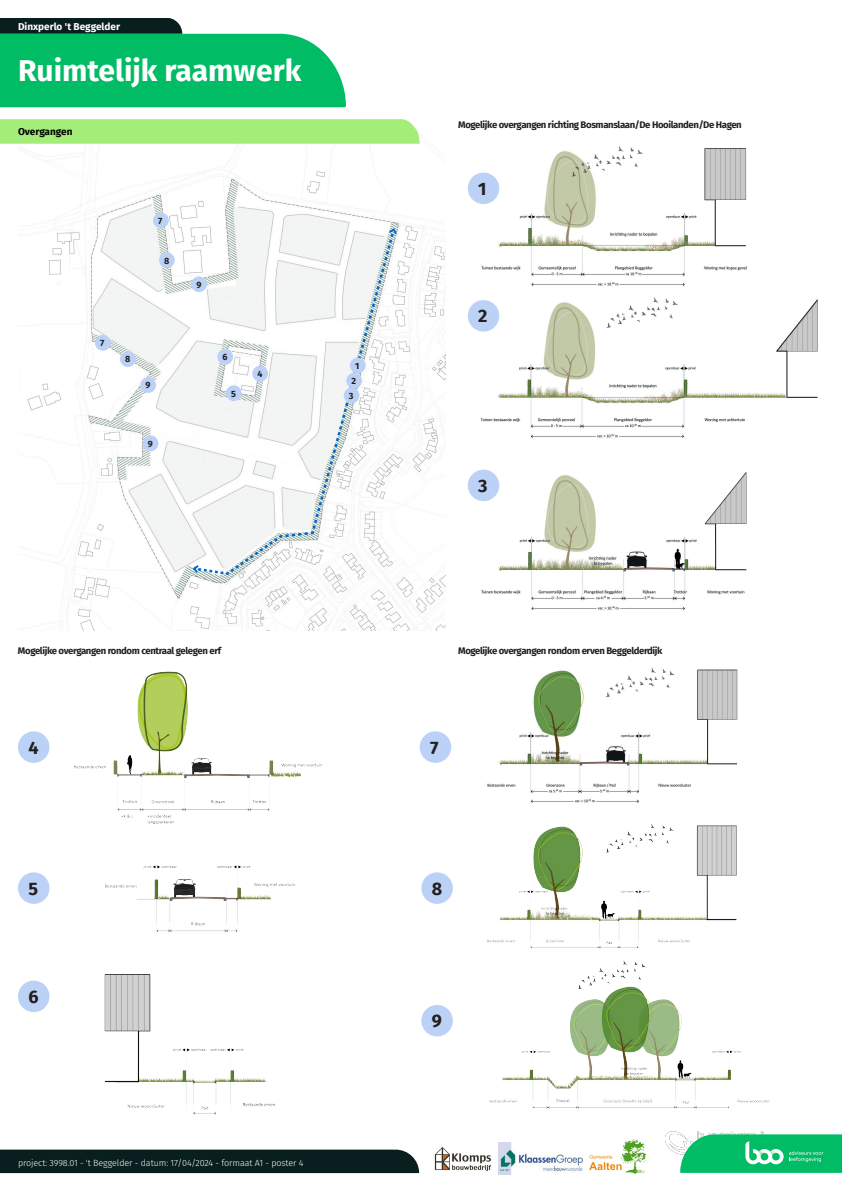
<style>
.page{position:relative;width:842px;height:1192px;background:#fff}
.page>*{position:absolute;margin:0;border:0;box-sizing:border-box;transform-origin:0 0}
.Project_titel{font:700 30px "Fira Sans";color:#fff}
.t1{font:700 18px "Fira Sans";color:#231f20}
.Subkoppen{font:700 10px "Fira Sans";color:#fff}
.Project_footer{font:700 10px "Fira Sans";color:#000}
.t2{font:700 9.6px "Fira Sans";letter-spacing:-.04em;color:#231f20}
.Project_footer-2{font:300 9px "Fira Sans";letter-spacing:-.01em;color:#fff}
.t3{font:700 9px "Fira Sans";color:#231f20}
</style>
<div class="page">
<img style="left:18px;top:146px;width:427px;height:484px">
<div style="left:0;top:1150px;width:419px;height:23px;background:#091e1e"></div>
<img style="left:666px;top:1131px;width:98px;height:24px">
<svg style="left:0;top:18px;width:346px;height:89px;background:#1fb671"></svg>
<svg style="left:680px;top:1134px;width:162px;height:39px;background:#20c478"></svg>
<img style="left:434px;top:1147px;width:58px;height:24px">
<img style="left:498px;top:1143px;width:85px;height:31px">
<img style="left:589px;top:1139px;width:58px;height:35px">
<svg style="left:0;top:119px;width:420px;height:25px;background:#a5ed7b"></svg>
<img style="left:467px;top:146px;width:280px;height:140px">
<img style="left:467px;top:297px;width:351px;height:141px">
<img style="left:467px;top:469px;width:280px;height:141px">
<img style="left:419px;top:668px;width:319px;height:135px">
<img style="left:432px;top:824px;width:305px;height:123px">
<img style="left:489px;top:947px;width:281px;height:162px">
<div style="left:468px;top:173px;width:31px;height:31px;background:#bbd1f6;border-radius:50%"></div>
<div style="left:468px;top:300px;width:31px;height:32px;background:#bbd1f6;border-radius:50%"></div>
<div style="left:468px;top:470px;width:31px;height:31px;background:#bbd1f6;border-radius:50%"></div>
<svg style="left:191px;top:227px;width:207px;height:349px"></svg>
<div style="left:350px;top:358px;width:16px;height:15px;background:#bbd1f6;border-radius:50%"></div>
<div style="left:346px;top:373px;width:16px;height:16px;background:#bbd1f6;border-radius:50%"></div>
<div style="left:344px;top:388px;width:15px;height:15px;background:#bbd1f6;border-radius:50%"></div>
<img style="left:105px;top:865px;width:190px;height:68px">
<img style="left:74px;top:671px;width:249px;height:153px">
<img style="left:104px;top:974px;width:171px;height:141px">
<div style="left:252px;top:366px;width:16px;height:15px;background:#bbd1f6;border-radius:50%"></div>
<div style="left:226px;top:385px;width:16px;height:16px;background:#bbd1f6;border-radius:50%"></div>
<div style="left:217px;top:349px;width:16px;height:16px;background:#bbd1f6;border-radius:50%"></div>
<div style="left:153px;top:213px;width:16px;height:15px;background:#bbd1f6;border-radius:50%"></div>
<div style="left:95px;top:335px;width:16px;height:16px;background:#bbd1f6;border-radius:50%"></div>
<div style="left:120px;top:351px;width:16px;height:16px;background:#bbd1f6;border-radius:50%"></div>
<div style="left:140px;top:377px;width:16px;height:16px;background:#bbd1f6;border-radius:50%"></div>
<div style="left:159px;top:252px;width:16px;height:16px;background:#bbd1f6;border-radius:50%"></div>
<div style="left:191px;top:276px;width:16px;height:16px;background:#bbd1f6;border-radius:50%"></div>
<div style="left:143px;top:435px;width:15px;height:16px;background:#bbd1f6;border-radius:50%"></div>
<div style="left:18px;top:731px;width:32px;height:32px;background:#bbd1f6;border-radius:50%"></div>
<div style="left:18px;top:872px;width:32px;height:32px;background:#bbd1f6;border-radius:50%"></div>
<div style="left:18px;top:981px;width:32px;height:31px;background:#bbd1f6;border-radius:50%"></div>
<div style="left:420px;top:731px;width:31px;height:32px;background:#bbd1f6;border-radius:50%"></div>
<div style="left:421px;top:872px;width:32px;height:32px;background:#bbd1f6;border-radius:50%"></div>
<div style="left:421px;top:1005px;width:32px;height:31px;background:#bbd1f6;border-radius:50%"></div>
<p class="Subkoppen" style="left:18px;top:18px;width:104px">Dinxperlo 't Beggelder</p>
<p class="Project_titel" style="left:18px;top:46px;width:285px">Ruimtelijk raamwerk</p>
<p class="Project_footer" style="left:18px;top:123px;width:56px">Overgangen</p>
<p class="t3" style="left:158px;top:213px;width:6px">7</p>
<p class="t3" style="left:164px;top:253px;width:7px">8</p>
<p class="t3" style="left:100px;top:335px;width:6px">7</p>
<p class="t3" style="left:125px;top:352px;width:7px">8</p>
<p class="t3" style="left:146px;top:378px;width:7px">9</p>
<p class="t3" style="left:148px;top:436px;width:7px">9</p>
<p class="t3" style="left:196px;top:277px;width:7px">9</p>
<p class="t3" style="left:223px;top:349px;width:7px">6</p>
<p class="t3" style="left:231px;top:386px;width:6px">5</p>
<p class="t3" style="left:257px;top:366px;width:7px">4</p>
<p class="t3" style="left:355px;top:358px;width:6px">1</p>
<p class="t3" style="left:351px;top:373px;width:6px">2</p>
<p class="t3" style="left:349px;top:388px;width:6px">3</p>
<p class="t2" style="left:458px;top:117px;width:285px">Mogelijke overgangen richting Bosmanslaan/De Hooilanden/De Hagen</p>
<p class="t1" style="left:478px;top:174px;width:10px">1</p>
<p class="t1" style="left:478px;top:301px;width:11px">2</p>
<p class="t1" style="left:478px;top:471px;width:11px">3</p>
<p class="t2" style="left:18px;top:643px;width:205px">Mogelijke overgangen rondom centraal gelegen erf</p>
<p class="t2" style="left:458px;top:643px;width:206px">Mogelijke overgangen rondom erven Beggelderdijk</p>
<p class="t1" style="left:28px;top:732px;width:12px">4</p>
<p class="t1" style="left:28px;top:873px;width:11px">5</p>
<p class="t1" style="left:28px;top:982px;width:12px">6</p>
<p class="Project_footer-2" style="left:18px;top:1156px;width:287px">project: 3998.01 - 't Beggelder - datum: 17/04/2024 - formaat A1 - poster 4</p>
<p class="t1" style="left:430px;top:732px;width:10px">7</p>
<p class="t1" style="left:432px;top:873px;width:12px">8</p>
<p class="t1" style="left:432px;top:1006px;width:12px">9</p>
</div>
